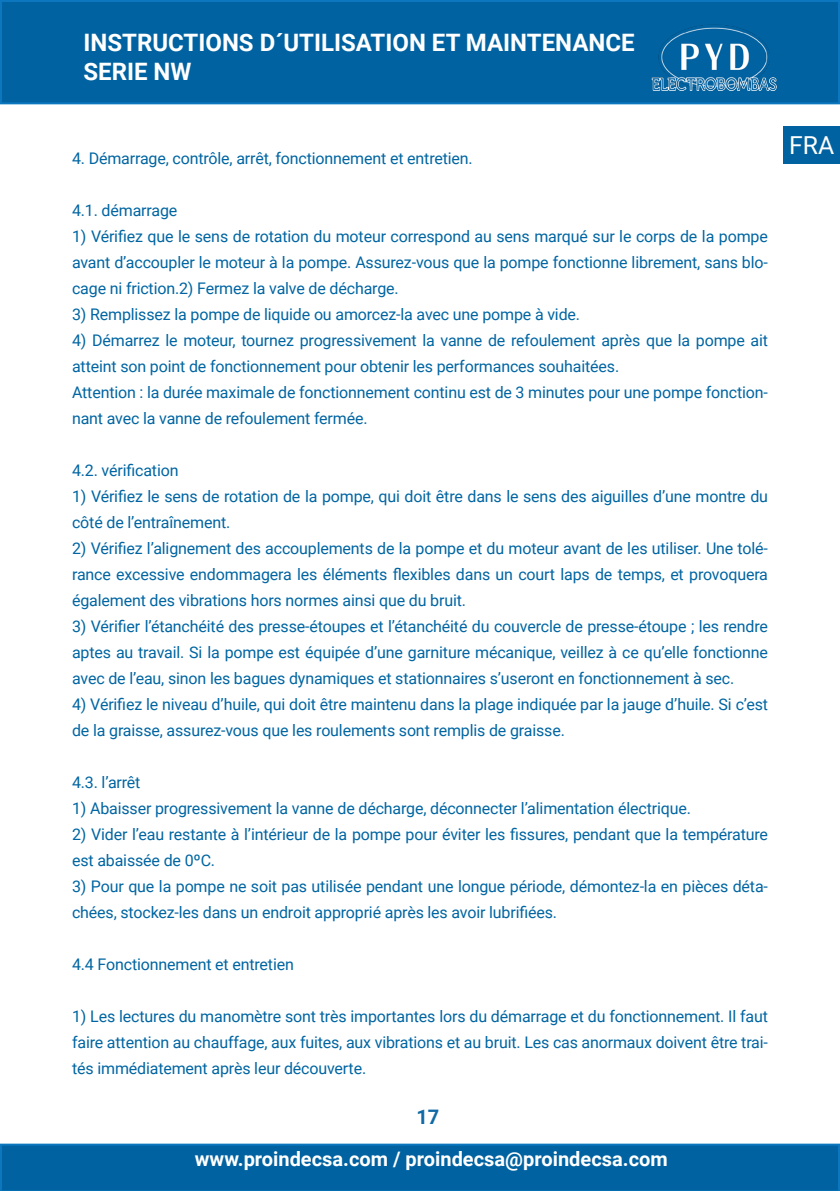
<style>
.page{position:relative;width:840px;height:1191px;background:#fff}
.page>*{position:absolute;margin:0;border:0;box-sizing:border-box;transform-origin:0 0}
.t1{font:24.8px "Roboto";color:#fff}
.t2{font:700 24px/28.8px "Roboto";color:#fff}
.t3{font:700 20px "Roboto";color:#fff}
.t4{font:700 20px "Roboto";color:#0f6aa5}
.t5{font:16px/26px "Roboto";letter-spacing:-.01em;color:#0065a2}
</style>
<div class="page">
<div style="left:0;top:0;width:839px;height:104px;background:#0062a0;border:2px solid #0c77be"></div>
<svg style="left:0;top:1143px;width:839px;height:48px;background:#0465a2"></svg>
<img style="left:651px;top:24px;width:126px;height:67px">
<div style="left:782px;top:126px;width:57px;height:37px;background:#0062a0"></div>
<h2 class="t2" style="left:83px;top:27px;width:552px">INSTRUCTIONS D´UTILISATION ET MAINTENANCE<br>SERIE NW</h2>
<p class="t5" style="left:72px;top:145px;width:402px">4. Démarrage, contrôle, arrêt, fonctionnement et entretien.</p>
<p class="t5" style="left:72px;top:197px;width:107px">4.1. démarrage</p>
<p class="t5" style="left:72px;top:223px;width:697px;text-align:justify">1) Vérifiez que le sens de rotation du moteur correspond au sens marqué sur le corps de la pompe avant d’accoupler le moteur à la pompe. Assurez-vous que la pompe fonctionne librement, sans blo&shy;cage ni friction.2) Fermez la valve de décharge.</p>
<p class="t5" style="left:72px;top:301px;width:509px">3) Remplissez la pompe de liquide ou amorcez-la avec une pompe à vide.</p>
<p class="t5" style="left:72px;top:327px;width:697px">4) Démarrez le moteur, tournez progressivement la vanne de refoulement après que la pompe ait atteint son point de fonctionnement pour obtenir les performances souhaitées.</p>
<p class="t5" style="left:72px;top:379px;width:697px">Attention : la durée maximale de fonctionnement continu est de 3 minutes pour une pompe fonction&shy;nant avec la vanne de refoulement fermée.</p>
<p class="t5" style="left:72px;top:457px;width:108px">4.2. vérification</p>
<p class="t5" style="left:72px;top:483px;width:697px">1) Vérifiez le sens de rotation de la pompe, qui doit être dans le sens des aiguilles d’une montre du côté de l’entraînement.</p>
<p class="t5" style="left:72px;top:535px;width:697px;text-align:justify">2) Vérifiez l’alignement des accouplements de la pompe et du moteur avant de les utiliser. Une tolé&shy;rance excessive endommagera les éléments flexibles dans un court laps de temps, et provoquera également des vibrations hors normes ainsi que du bruit.</p>
<p class="t5" style="left:72px;top:613px;width:697px;text-align:justify">3) Vérifier l’étanchéité des presse-étoupes et l’étanchéité du couvercle de presse-étoupe ; les rendre aptes au travail. Si la pompe est équipée d’une garniture mécanique, veillez à ce qu’elle fonctionne avec de l’eau, sinon les bagues dynamiques et stationnaires s’useront en fonctionnement à sec.</p>
<p class="t5" style="left:72px;top:691px;width:697px">4) Vérifiez le niveau d’huile, qui doit être maintenu dans la plage indiquée par la jauge d’huile. Si c’est de la graisse, assurez-vous que les roulements sont remplis de graisse.</p>
<p class="t5" style="left:72px;top:769px;width:70px">4.3. l’arrêt</p>
<p class="t5" style="left:72px;top:795px;width:620px">1) Abaisser progressivement la vanne de décharge, déconnecter l’alimentation électrique.</p>
<p class="t5" style="left:72px;top:821px;width:697px">2) Vider l’eau restante à l’intérieur de la pompe pour éviter les fissures, pendant que la température est abaissée de 0ºC.</p>
<p class="t5" style="left:72px;top:873px;width:697px">3) Pour que la pompe ne soit pas utilisée pendant une longue période, démontez-la en pièces déta&shy;chées, stockez-les dans un endroit approprié après les avoir lubrifiées.</p>
<p class="t5" style="left:72px;top:951px;width:223px">4.4 Fonctionnement et entretien</p>
<p class="t5" style="left:72px;top:1003px;width:697px;text-align:justify">1) Les lectures du manomètre sont très importantes lors du démarrage et du fonctionnement. Il faut faire attention au chauffage, aux fuites, aux vibrations et au bruit. Les cas anormaux doivent être trai&shy;tés immédiatement après leur découverte.</p>
<p class="t4" style="left:416px;top:1103px;width:24px">17</p>
<p class="t3" style="left:195px;top:1144px;width:474px">www.proindecsa.com / proindecsa@proindecsa.com</p>
<h1 class="t1" style="left:788px;top:128px;width:47px">FRA</h1>
</div>
